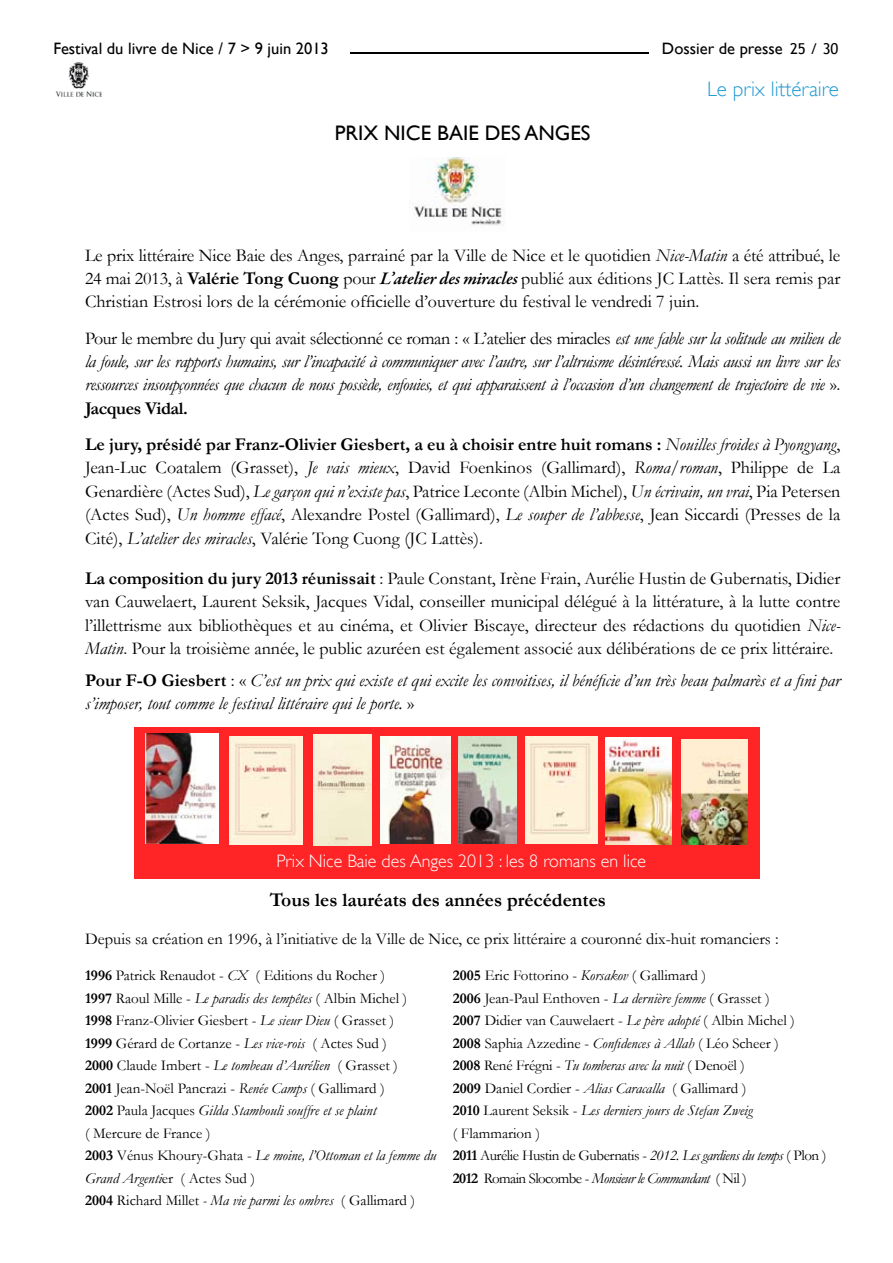
<style>
.page{position:relative;width:893px;height:1263px;background:#fff}
.page>*{position:absolute;margin:0;border:0;box-sizing:border-box;transform-origin:0 0}
.t1{font:21px "Gill Sans";color:#000}
.t2{font:300 21px "Gill Sans";color:#249ad2}
.t3{font:700 19.5px "Garamond";color:#000}
.t4{font:18px/23.4px "Garamond";color:#000;text-align:justify}
.t5{font:italic 18px/23.4px "Garamond";color:#000;text-align:justify}
.t6{font:300 18px "Gill Sans";color:#fff}
.t7{font:16.5px "Garamond";color:#000}
.t8{font:16.5px "Gill Sans";color:#000}
.t9{font:15px/22.5px "Garamond";color:#000}
.s1{font-family:"Trebuchet MS";font-size:15px}
.s2{font-style:italic}
.s3{font-weight:700}
.s4{font-family:"Garamond Premr Pro";font-weight:600;font-style:italic}
.s5{font-style:normal}
.s6{font-weight:700;font-style:normal}
</style>
<div class="page">
<div style="left:135px;top:727px;width:625px;height:152px;background:#ff2526"></div>
<hr style="left:350px;top:52px;width:299px;height:2px;background:#000">
<img style="left:55px;top:63px;width:46px;height:34px">
<img style="left:409px;top:157px;width:95px;height:69px">
<img style="left:146px;top:733px;width:72px;height:111px">
<img style="left:525px;top:737px;width:73px;height:107px">
<img style="left:606px;top:738px;width:66px;height:106px">
<img style="left:681px;top:739px;width:66px;height:105px">
<img style="left:458px;top:736px;width:58px;height:107px">
<img style="left:381px;top:736px;width:70px;height:107px">
<img style="left:230px;top:737px;width:73px;height:107px">
<img style="left:313px;top:735px;width:58px;height:110px">
<p class="t8" style="left:54px;top:39px;width:277px">Festival du livre de Nice / 7 &gt; 9 juin 2013</p>
<p class="t8" style="left:662px;top:39px;width:178px">Dossier de presse <span class="s1">25 / 30</span></p>
<p class="t1" style="left:335px;top:120px;width:257px">PRIX NICE BAIE DES ANGES</p>
<p class="t2" style="left:707px;top:77px;width:133px">Le prix littéraire</p>
<p class="t4" style="left:85px;top:243px;width:757px">Le prix littéraire Nice Baie des Anges, parrainé par la Ville de Nice et le quotidien <span class="s2">Nice-Matin</span> a été attribué, le 24 mai 2013, à <span class="s3">Valérie Tong Cuong</span> pour <span class="s4">L’atelier des miracles</span> publié aux éditions JC Lattès. Il sera remis par Christian Estrosi lors de la cérémonie officielle d’ouverture du festival le vendredi 7 juin.</p>
<p class="t5" style="left:85px;top:326px;width:757px"><span class="s5">Pour le membre du Jury qui avait sélectionné ce roman : « L’atelier des miracles</span> est une fable sur la solitude au milieu de la foule, sur les rapports humains, sur l’incapacité à communiquer avec l’autre, sur l’altruisme désintéressé. Mais aussi un livre sur les ressources insoupçonnées que chacun de nous possède, enfouies, et qui apparaissent à l’occasion d’un changement de trajectoire de vie <span class="s5">».<br></span><span class="s6">Jacques Vidal.</span></p>
<p class="t4" style="left:85px;top:432px;width:757px"><span class="s3">Le jury, présidé par Franz-Olivier Giesbert, a eu à choisir entre huit romans :</span> <span class="s2">Nouilles froides à Pyongyang</span>, Jean-Luc Coatalem (Grasset), <span class="s2">Je vais mieux</span>, David Foenkinos (Gallimard), <span class="s2">Roma/roman</span>, Philippe de La Genardière (Actes Sud), <span class="s2">Le garçon qui n’existe pas</span>, Patrice Leconte (Albin Michel), <span class="s2">Un écrivain, un vrai</span>, Pia Petersen (Actes Sud), <span class="s2">Un homme effacé</span>, Alexandre Postel (Gallimard), <span class="s2">Le souper de l’abbesse</span>, Jean Siccardi (Presses de la Cité), <span class="s2">L’atelier des miracles</span>, Valérie Tong Cuong (JC Lattès).</p>
<p class="t4" style="left:85px;top:566px;width:757px"><span class="s3">La composition du jury 2013 réunissait</span> : Paule Constant, Irène Frain, Aurélie Hustin de Gubernatis, Didier van Cauwelaert, Laurent Seksik, Jacques Vidal, conseiller municipal délégué à la littérature, à la lutte contre l’illettrisme aux bibliothèques et au cinéma, et Olivier Biscaye, directeur des rédactions du quotidien <span class="s2">Nice-Matin</span>. Pour la troisième année, le public azuréen est également associé aux délibérations de ce prix littéraire.</p>
<p class="t5" style="left:85px;top:668px;width:757px"><span class="s6">Pour F-O Giesbert</span> <span class="s5">: «</span> C’est un prix qui existe et qui excite les convoitises, il bénéficie d’un très beau palmarès et a fini par s’imposer, tout comme le festival littéraire qui le porte. <span class="s5">»</span></p>
<p class="t6" style="left:276px;top:851px;width:371px">Prix Nice Baie des Anges 2013 : les 8 romans en lice</p>
<p class="t3" style="left:270px;top:888px;width:338px">Tous les lauréats des années précédentes</p>
<p class="t7" style="left:85px;top:928px;width:695px">Depuis sa création en 1996, à l’initiative de la Ville de Nice, ce prix littéraire a couronné dix-huit romanciers :</p>
<p class="t9" style="left:85px;top:964px;width:353px"><span class="s3">1996</span> Patrick Renaudot - <span class="s2">CX</span> ( Editions du Rocher )<br><span class="s3">1997</span> Raoul Mille - <span class="s2">Le paradis des tempêtes</span> ( Albin Michel )<br><span class="s3">1998</span> Franz-Olivier Giesbert - <span class="s2">Le sieur Dieu</span> ( Grasset )<br><span class="s3">1999</span> Gérard de Cortanze - <span class="s2">Les vice-rois</span> ( Actes Sud )<br><span class="s3">2000</span> Claude Imbert - <span class="s2">Le tombeau d’Aurélien</span> ( Grasset )<br><span class="s3">2001</span> Jean-Noël Pancrazi - <span class="s2">Renée Camps</span> ( Gallimard )<br><span class="s3">2002</span> Paula Jacques <span class="s2">Gilda Stambouli souffre et se plaint<br></span>( Mercure de France )<br><span class="s3">2003</span> Vénus Khoury-Ghata - <span class="s2">Le moine, l’Ottoman et la femme du Grand Argenti</span>er ( Actes Sud )<br><span class="s3">2004</span> Richard Millet <span class="s2">- Ma vie parmi les ombres</span> ( Gallimard )</p>
<p class="t9" style="left:453px;top:964px;width:375px"><span class="s3">2005</span> Eric Fottorino - <span class="s2">Korsakov</span> ( Gallimard )<br><span class="s3">2006</span> Jean-Paul Enthoven - <span class="s2">La dernière femme</span> ( Grasset )<br><span class="s3">2007</span> Didier van Cauwelaert - <span class="s2">Le père adopté</span> ( Albin Michel )<br><span class="s3">2008</span> Saphia Azzedine - <span class="s2">Confidences à Allah</span> ( Léo Scheer )<br><span class="s3">2008</span> René Frégni - <span class="s2">Tu tomberas avec la nuit</span> ( Denoël )<br><span class="s3">2009</span> Daniel Cordier - <span class="s2">Alias Caracalla</span> ( Gallimard )<br><span class="s3">2010</span> Laurent Seksik - <span class="s2">Les derniers jours de Stefan Zweig<br></span>( Flammarion )<br><span class="s3">2011</span> Aurélie Hustin de Gubernatis - <span class="s2">2012. Les gardiens du temps</span> ( Plon )<br><span class="s3">2012</span> Romain Slocombe - <span class="s2">Monsieur le Commandant</span> ( Nil )</p>
</div>
